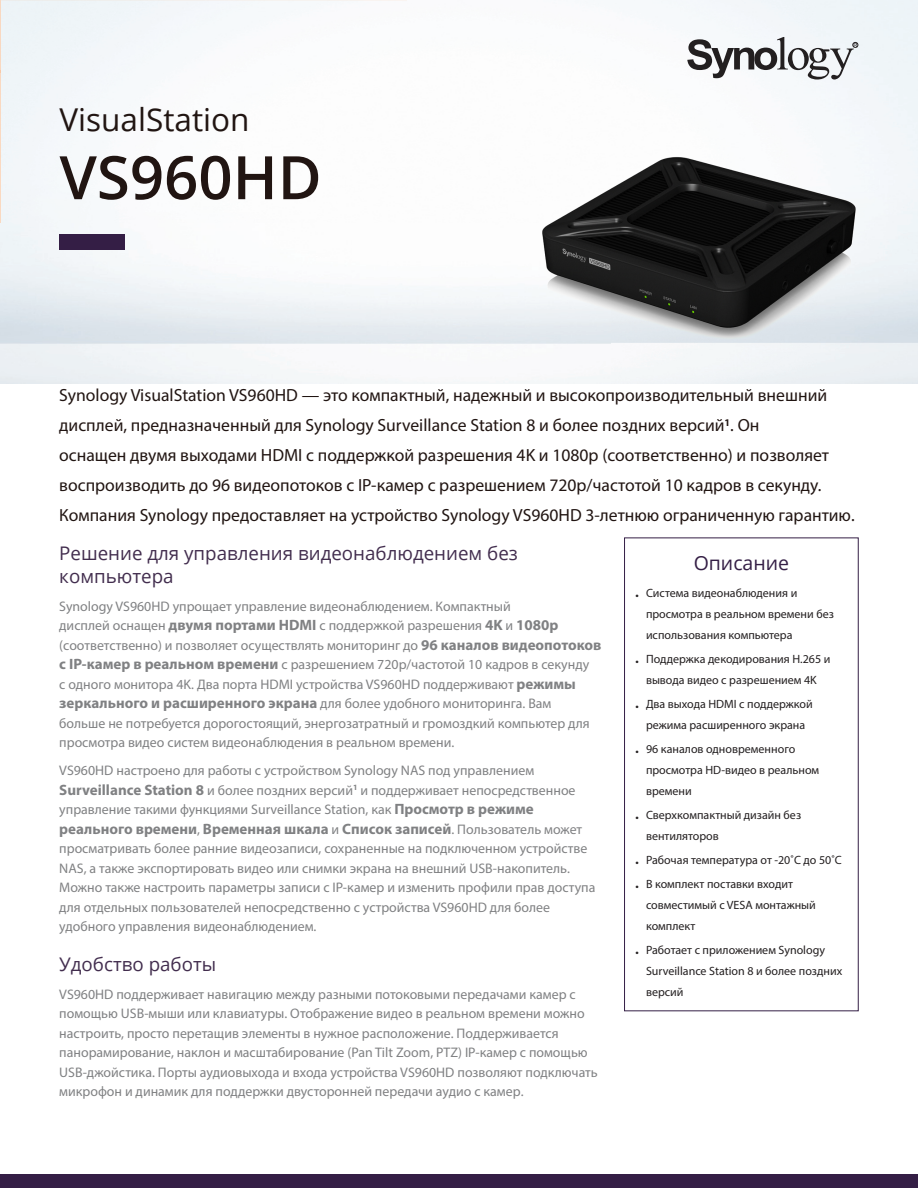
<style>
.page{position:relative;width:918px;height:1188px;background:#fff}
.page>*{position:absolute;margin:0;border:0;box-sizing:border-box;transform-origin:0 0}
.Model_Name{font:600 60px "Open Sans";color:#211512}
.Product_Type{font:31.5px "Open Sans";color:#211512}
.Selling_Title{font:19.5px "Open Sans";color:#341e45}
.Chapter_Title_1{font:18.75px/22.5px "Open Sans";color:#422d4e}
.Introduction{font:17.7px/30px "Myriad Pro";color:#211512}
.Body_Content{font:700 15px "Myriad Pro";color:#808183}
.Body_Content-2{font:13.8px/19.5px "Myriad Pro";color:#808183}
.t1{font:12px/21px "Myriad Pro";color:#231f20}
.s1{font-weight:700;font-size:15px}
.s2{font-weight:400;font-size:13.8px}
</style>
<div class="page">
<div style="left:0;top:1174px;width:918px;height:14px;background:#341e45"></div>
<svg style="left:687px;top:37px;width:171px;height:43px"></svg>
<div style="left:59px;top:234px;width:66px;height:16px;background:#341e45"></div>
<div style="left:624px;top:538px;width:234px;height:473px;border:1px solid #341e45"></div>
<img style="left:538px;top:153px;width:320px;height:198px">
<p class="Product_Type" style="left:60px;top:98px;width:191px">VisualStation</p>
<p class="Model_Name" style="left:60px;top:136px;width:264px">VS960HD</p>
<p class="Introduction" style="left:59px;top:380px;width:797px">Synology VisualStation VS960HD — это компактный, надежный и высокопроизводительный внешний дисплей, предназначенный для Synology Surveillance Station 8 и более поздних версий<sup>1</sup>. Он<br>оснащен двумя выходами HDMI с поддержкой разрешения 4K и 1080p (соответственно) и позволяет воспроизводить до 96 видеопотоков с IP-камер с разрешением 720p/частотой 10 кадров в секунду.<br>Компания Synology предоставляет на устройство Synology VS960HD 3-летнюю ограниченную гарантию.</p>
<p class="Chapter_Title_1" style="left:59px;top:542px;width:460px">Решение для управления видеонаблюдением без компьютера</p>
<p class="Body_Content-2" style="left:59px;top:596px;width:544px">Synology VS960HD упрощает управление видеонаблюдением. Компактный<br>дисплей оснащен <span class="s1">двумя портами HDMI</span> с поддержкой разрешения <span class="s1">4K</span> и <span class="s1">1080p </span>(соответственно) и позволяет осуществлять мониторинг до <span class="s1">96 каналов видеопотоков с IP-камер в реальном времени</span> с разрешением 720p/частотой 10 кадров в секунду<br>с одного монитора 4K. Два порта HDMI устройства VS960HD поддерживают <span class="s1">режимы зеркального и расширенного экрана</span> для более удобного мониторинга. Вам<br>больше не потребуется дорогостоящий, энергозатратный и громоздкий компьютер для просмотра видео систем видеонаблюдения в реальном времени.</p>
<p class="Body_Content-2" style="left:59px;top:761px;width:518px">VS960HD настроено для работы с устройством Synology NAS под управлением<br><span class="s1">Surveillance Station 8</span> и более поздних версий<sup>1</sup> и поддерживает непосредственное управление такими функциями Surveillance Station, как <span class="s1">Просмотр в режиме</span></p>
<p class="Body_Content" style="left:59px;top:819px;width:525px">реального времени<span class="s2">,</span> Временная шкала <span class="s2">и</span> Список записей<span class="s2">. Пользователь может</span></p>
<p class="Body_Content-2" style="left:59px;top:839px;width:538px">просматривать более ранние видеозаписи, сохраненные на подключенном устройстве NAS, а также экспортировать видео или снимки экрана на внешний USB-накопитель.<br>Можно также настроить параметры записи с IP-камер и изменить профили прав доступа для отдельных пользователей непосредственно с устройства VS960HD для более удобного управления видеонаблюдением.</p>
<p class="Chapter_Title_1" style="left:59px;top:952px;width:159px">Удобство работы</p>
<p class="Body_Content-2" style="left:59px;top:984px;width:540px">VS960HD поддерживает навигацию между разными потоковыми передачами камер с помощью USB-мыши или клавиатуры. Отображение видео в реальном времени можно настроить, просто перетащив элементы в нужное расположение. Поддерживается панорамирование, наклон и масштабирование (Pan Tilt Zoom, PTZ) IP-камер с помощью USB-джойстика. Порты аудиовыхода и входа устройства VS960HD позволяют подключать микрофон и динамик для поддержки двусторонней передачи аудио с камер.</p>
<p class="Selling_Title" style="left:694px;top:549px;width:97px">Описание</p>
<p class="t1" style="left:646px;top:582px;width:189px;text-indent:-11px">• Система видеонаблюдения и просмотра в реальном времени без использования компьютера</p>
<p class="t1" style="left:635px;top:648px;width:197px;text-align:center">• Поддержка декодирования H.265 и вывода видео с разрешением 4K</p>
<p class="t1" style="left:635px;top:693px;width:179px;text-align:center">• Два выхода HDMI с поддержкой режима расширенного экрана</p>
<p class="t1" style="left:646px;top:738px;width:175px;text-indent:-11px">• 96 каналов одновременного просмотра HD-видео в реальном времени</p>
<p class="t1" style="left:646px;top:804px;width:157px;text-indent:-11px">• Сверхкомпактный дизайн без вентиляторов</p>
<p class="t1" style="left:635px;top:849px;width:208px">• Рабочая температура от -20˚C до 50˚C</p>
<p class="t1" style="left:646px;top:873px;width:171px;text-indent:-11px">• В комплект поставки входит совместимый с VESA монтажный комплект</p>
<p class="t1" style="left:646px;top:939px;width:198px;text-indent:-11px">• Работает с приложением Synology<br>Surveillance Station 8 и более поздних версий</p>
</div>
